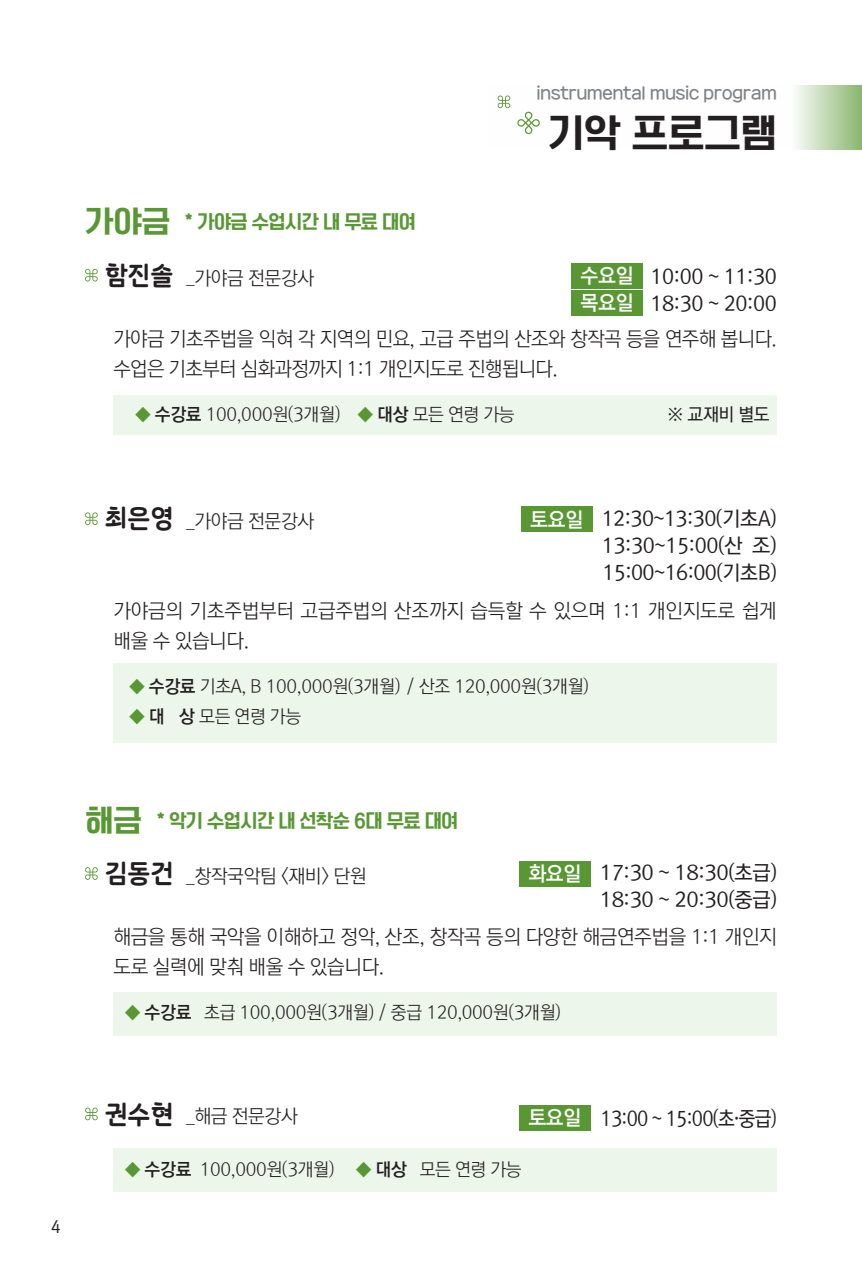
<style>
.page{position:relative;width:862px;height:1276px;background:#fff}
.page>*{position:absolute;margin:0;border:0;box-sizing:border-box;transform-origin:0 0}
.t1{font:37px "TT Omni Gothic H";color:#231f20}
.t2{font:20.4px/27.2px "Rix M Go M";letter-spacing:-.02em;color:#231f20}
.t3{font:20.4px "Rix M Go M";letter-spacing:-.02em;color:#231f20;scale:.91 1}
.t4{font:20.4px/27px "Rix M Go B";letter-spacing:-.02em;color:#fff}
.t5{font:20px/30px "Rix M Go L";letter-spacing:-.02em;color:#231f20}
.t6{font:19px "Rix M Go L";letter-spacing:-.02em;color:#231f20}
.t7{font:18px "Rix M Go L";letter-spacing:-.02em;color:#231f20}
.t8{font:18px "TT Omni Gothic H";letter-spacing:-.03em;color:#589733}
.t9{font:18px "TT Sunflower L";letter-spacing:-.03em;color:#808285}
.t10{font:18px "Rix M Go M";color:#231f20}
.t11{font:16px "Rix M Go M";color:#231f20}
.s1{font-size:29px}
.s2{font-family:"SD Tviceket";font-size:26px}
.s3{font-size:18px}
.s4{font-family:"Rix M Go B";color:#589733}
.s5{font-family:"Rix M Go B"}
.s6{font-family:"Rix M Go B";color:#fff}
</style>
<div class="page">
<svg style="left:499px;top:85px;width:363px;height:65px"></svg>
<div style="left:113px;top:395px;width:664px;height:40px;background:#ecf6eb"></div>
<svg style="left:85px;top:269px;width:13px;height:12px"></svg>
<div style="left:571px;top:263px;width:72px;height:26px;background:#589733"></div>
<div style="left:571px;top:290px;width:72px;height:26px;background:#589733"></div>
<div style="left:113px;top:991px;width:664px;height:44px;background:#ecf6eb"></div>
<div style="left:113px;top:1147px;width:664px;height:44px;background:#ecf6eb"></div>
<svg style="left:85px;top:867px;width:13px;height:13px"></svg>
<svg style="left:85px;top:1107px;width:13px;height:13px"></svg>
<div style="left:519px;top:861px;width:71px;height:25px;background:#589733"></div>
<div style="left:519px;top:1105px;width:71px;height:25px;background:#589733"></div>
<div style="left:521px;top:507px;width:71px;height:25px;background:#589733"></div>
<div style="left:113px;top:663px;width:664px;height:80px;background:#ecf6eb"></div>
<svg style="left:85px;top:512px;width:13px;height:13px"></svg>
<svg style="left:517px;top:112px;width:23px;height:22px"></svg>
<svg style="left:497px;top:95px;width:13px;height:13px"></svg>
<p class="t9" style="left:536px;top:85px;width:242px">instrumental music program</p>
<p class="t8" style="left:85px;top:212px;width:332px"><span class="s1">가야금</span> * 가야금 수업시간 내 무료 대여</p>
<p class="t6" style="left:104px;top:266px;width:211px"><span class="s2">함진솔</span> <span class="s3">_</span>가야금 전문강사</p>
<h1 class="t1" style="left:548px;top:114px;width:230px">기악 프로그램</h1>
<p class="t4" style="left:580px;top:262px;width:55px">수요일 목요일</p>
<p class="t2" style="left:650px;top:263px;width:128px">10:00 ~ 11:30<br>18:30 ~ 20:00</p>
<p class="t5" style="left:113px;top:324px;width:665px">가야금 기초주법을 익혀 각 지역의 민요, 고급 주법의 산조와 창작곡 등을 연주해 봅니다. 수업은 기초부터 심화과정까지 1:1 개인지도로 진행됩니다.</p>
<p class="t7" style="left:135px;top:404px;width:381px"><span class="s4">◆</span> <span class="s5">수강료</span> 100,000원(3개월) <span class="s4">◆</span> <span class="s5">대상</span> 모든 연령 가능</p>
<p class="t10" style="left:667px;top:403px;width:104px">※ 교재비 별도</p>
<p class="t6" style="left:104px;top:510px;width:211px"><span class="s2">최은영</span> <span class="s3">_</span>가야금 전문강사</p>
<p class="t4" style="left:530px;top:506px;width:55px">토요일</p>
<p class="t2" style="left:602px;top:505px;width:177px;text-align:justify">12:30~13:30(기초A)<br>13:30~15:00(산 조)<br>15:00~16:00(기초B)</p>
<p class="t5" style="left:113px;top:596px;width:665px">가야금의 기초주법부터 고급주법의 산조까지 습득할 수 있으며 1:1 개인지도로 쉽게 배울 수 있습니다.</p>
<p class="t7" style="left:129px;top:675px;width:461px"><span class="s4">◆</span> <span class="s5">수강료</span> 기초A, B 100,000원(3개월) / 산조 120,000원(3개월)</p>
<p class="t7" style="left:129px;top:705px;width:174px"><span class="s4">◆</span> <span class="s5">대 상</span> 모든 연령 가능</p>
<p class="t8" style="left:85px;top:811px;width:375px"><span class="s1">해금</span> * 악기 수업시간 내 선착순 6대 무료 대여</p>
<p class="t6" style="left:104px;top:864px;width:264px"><span class="s2">김동건</span> <span class="s3">_</span>창작국악팀 &lt;재비&gt; 단원</p>
<p class="t4" style="left:528px;top:860px;width:55px">화요일</p>
<p class="t2" style="left:600px;top:859px;width:179px">17:30 ~ 18:30(초급)<br>18:30 ~ 20:30(중급)</p>
<p class="t5" style="left:113px;top:922px;width:665px">해금을 통해 국악을 이해하고 정악, 산조, 창작곡 등의 다양한 해금연주법을 1:1 개인지 도로 실력에 맞춰 배울 수 있습니다.</p>
<p class="t7" style="left:125px;top:1002px;width:438px"><span class="s4">◆</span> <span class="s5">수강료</span> 초급 100,000원(3개월) / 중급 120,000원(3개월)</p>
<p class="t11" style="left:51px;top:1217px;width:11px">4</p>
<p class="t6" style="left:104px;top:1105px;width:195px"><span class="s2">권수현</span> <span class="s3">_</span>해금 전문강사</p>
<p class="t7" style="left:125px;top:1158px;width:398px"><span class="s4">◆</span> <span class="s5">수강료</span> 100,000원(3개월) <span class="s4">◆</span> <span class="s5">대상</span> 모든 연령 가능</p>
<p class="t3" style="left:528px;top:1106px;width:275px"><span class="s6">토요일</span> 13:00 ~ 15:00(초·중급)</p>
</div>
